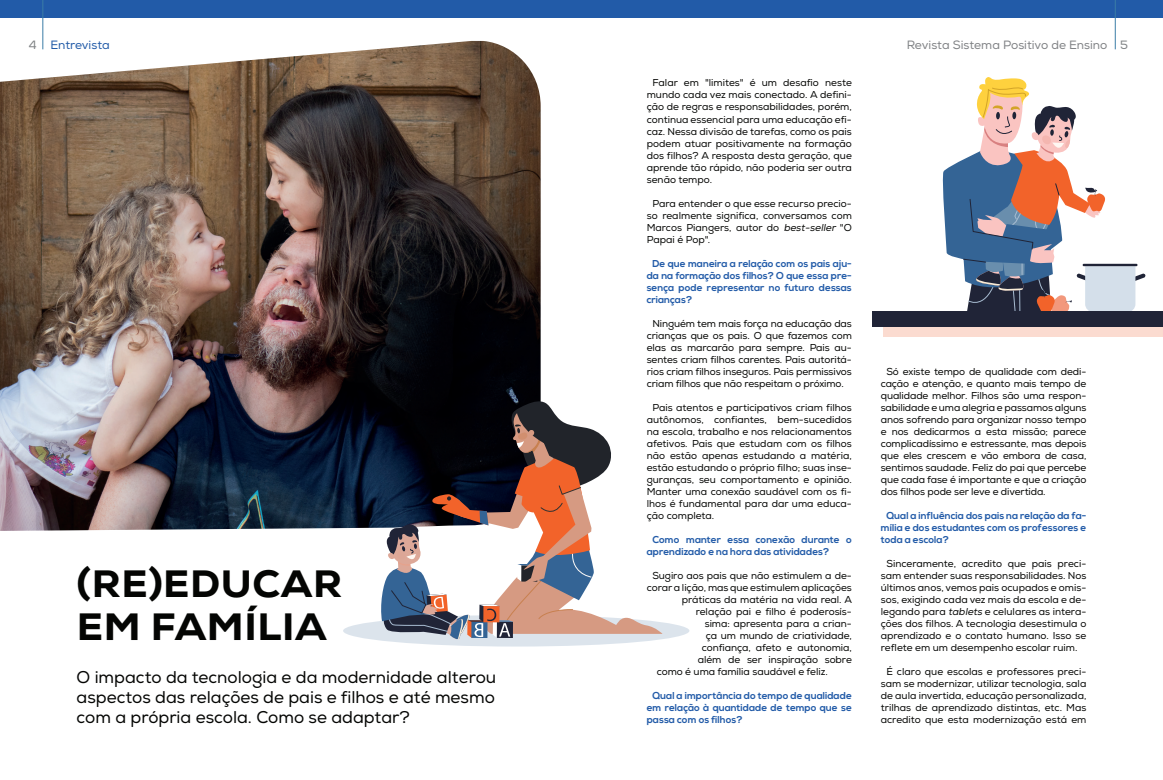
<style>
.page{position:relative;width:1163px;height:780px;background:#fff}
.page>*{position:absolute;margin:0;border:0;box-sizing:border-box;transform-origin:0 0}
.Título{font:800 38px/43px "Nexa";letter-spacing:.015em;color:#040503;scale:1.05 1}
.Gravata{font:17px/20px "Nexa";color:#040503;text-align:justify}
.t1{font:12px "Nexa";color:#808285}
.Editoria{font:12px "Nexa";color:#225ba8}
.t2{font:12px "Nexa";color:#808385}
.Texto{font:10px/12px "Nexa";letter-spacing:-.005em;color:#040503;text-align:justify}
.Texto-2{font:700 10px/12px "Nexa";color:#225ba8;text-align:justify}
.s1{font-style:italic}
</style>
<div class="page">
<svg style="left:942px;top:35px;width:203px;height:276px"></svg>
<hr style="left:1082px;top:264px;width:55px;height:2px;background:#202437">
<div style="left:883px;top:320px;width:279px;height:204px;background:#fbdbd0"></div>
<div style="left:872px;top:311px;width:290px;height:15px;background:#202437"></div>
<div style="left:866px;top:337px;width:296px;height:438px;background:#fff"></div>
<div style="left:0;top:0;width:1162px;height:17px;background:#225ba8"></div>
<hr style="left:42px;top:0;width:1px;height:49px;background:#3b7da6">
<hr style="left:1114px;top:0;width:1px;height:49px;background:#3b7da6">
<img style="left:0;top:41px;width:540px;height:490px">
<div style="left:343px;top:615px;width:346px;height:31px;background:#dce4ec;border-radius:50%"></div>
<svg style="left:379px;top:400px;width:283px;height:242px"></svg>
<p class="t2" style="left:29px;top:38px;width:9px">4</p>
<p class="Editoria" style="left:50px;top:38px;width:61px">Entrevista</p>
<p class="t1" style="left:906px;top:38px;width:202px">Revista Sistema Positivo de Ensino</p>
<p class="t2" style="left:1119px;top:38px;width:9px">5</p>
<p class="Título" style="left:77px;top:562px;width:254px">(RE)EDUCAR<br>EM FAMÍLIA</p>
<p class="Gravata" style="left:77px;top:667px;width:421px">O impacto da tecnologia e da modernidade alterou aspectos das relações de pais e filhos e até mesmo com a própria escola. Como se adaptar?</p>
<p class="Texto" style="left:646px;top:77px;width:207px;text-indent:6px">Falar em "limites" é um desafio neste mundo cada vez mais conectado. A defini&shy;ção de regras e responsabilidades, porém, continua essencial para uma educação efi&shy;caz. Nessa divisão de tarefas, como os pais podem atuar positivamente na formação dos filhos? A resposta desta geração, que aprende tão rápido, não poderia ser outra senão tempo.</p>
<p class="Texto" style="left:646px;top:197px;width:207px;text-indent:6px">Para entender o que esse recurso precio&shy;so realmente significa, conversamos com Marcos Piangers, autor do <span class="s1">best-seller</span> "O Papai é Pop".</p>
<p class="Texto-2" style="left:646px;top:257px;width:207px;text-indent:6px">De que maneira a relação com os pais aju&shy;da na formação dos filhos? O que essa pre&shy;sença pode representar no futuro dessas crianças?</p>
<p class="Texto" style="left:646px;top:317px;width:207px;text-indent:6px">Ninguém tem mais força na educação das crianças que os pais. O que fazemos com elas as marcarão para sempre. Pais au&shy;sentes criam filhos carentes. Pais autoritá&shy;rios criam filhos inseguros. Pais permissivos criam filhos que não respeitam o próximo.</p>
<p class="Texto" style="left:646px;top:401px;width:207px;text-indent:6px">Pais atentos e participativos criam filhos autônomos, confiantes, bem-sucedidos na escola, trabalho e nos relacionamentos afetivos. Pais que estudam com os filhos não estão apenas estudando a matéria, estão estudando o próprio filho; suas inse&shy;guranças, seu comportamento e opinião.<br>Manter uma conexão saudável com os fi&shy;lhos é fundamental para dar uma educa&shy;ção completa.</p>
<p class="Texto-2" style="left:646px;top:533px;width:207px;text-indent:6px">Como manter essa conexão durante o aprendizado e na hora das atividades?</p>
<p class="Texto" style="left:652px;top:569px;width:201px">Sugiro aos pais que não estimulem a de-</p>
<p class="Texto" style="left:646px;top:581px;width:207px">corar a lição, mas que estimulem aplicações</p>
<p class="Texto" style="left:681px;top:593px;width:172px">práticas da matéria na vida real. A</p>
<p class="Texto" style="left:695px;top:605px;width:158px">relação pai e filho é poderosís-</p>
<p class="Texto" style="left:704px;top:617px;width:149px">sima: apresenta para a crian-</p>
<p class="Texto" style="left:705px;top:629px;width:147px">ça um mundo de criatividade,</p>
<p class="Texto" style="left:701px;top:641px;width:152px">confiança, afeto e autonomia,</p>
<p class="Texto" style="left:697px;top:653px;width:155px">além de ser inspiração sobre</p>
<p class="Texto" style="left:656px;top:665px;width:172px">como é uma família saudável e feliz.</p>
<p class="Texto-2" style="left:646px;top:689px;width:206px;text-indent:6px">Qual a importância do tempo de qualidade em relação à quantidade de tempo que se passa com os filhos?</p>
<p class="Texto" style="left:880px;top:365px;width:207px;text-indent:6px">Só existe tempo de qualidade com dedi&shy;cação e atenção, e quanto mais tempo de qualidade melhor. Filhos são uma respon&shy;sabilidade e uma alegria e passamos alguns anos sofrendo para organizar nosso tempo e nos dedicarmos a esta missão; parece complicadíssimo e estressante, mas depois que eles crescem e vão embora de casa, sentimos saudade. Feliz do pai que percebe que cada fase é importante e que a criação dos filhos pode ser leve e divertida.</p>
<p class="Texto-2" style="left:880px;top:509px;width:207px;text-indent:6px">Qual a influência dos pais na relação da fa&shy;mília e dos estudantes com os professores e toda a escola?</p>
<p class="Texto" style="left:880px;top:557px;width:207px;text-indent:6px">Sinceramente, acredito que pais preci&shy;sam entender suas responsabilidades. Nos últimos anos, vemos pais ocupados e omis&shy;sos, exigindo cada vez mais da escola e de&shy;legando para <span class="s1">tablets</span> e celulares as intera&shy;ções dos filhos. A tecnologia desestimula o aprendizado e o contato humano. Isso se reflete em um desempenho escolar ruim.</p>
<p class="Texto" style="left:880px;top:665px;width:207px;text-align:center">É claro que escolas e professores preci&shy;sam se modernizar, utilizar tecnologia, sala de aula invertida, educação personalizada, trilhas de aprendizado distintas, etc. Mas acredito que esta modernização está em</p>
</div>
